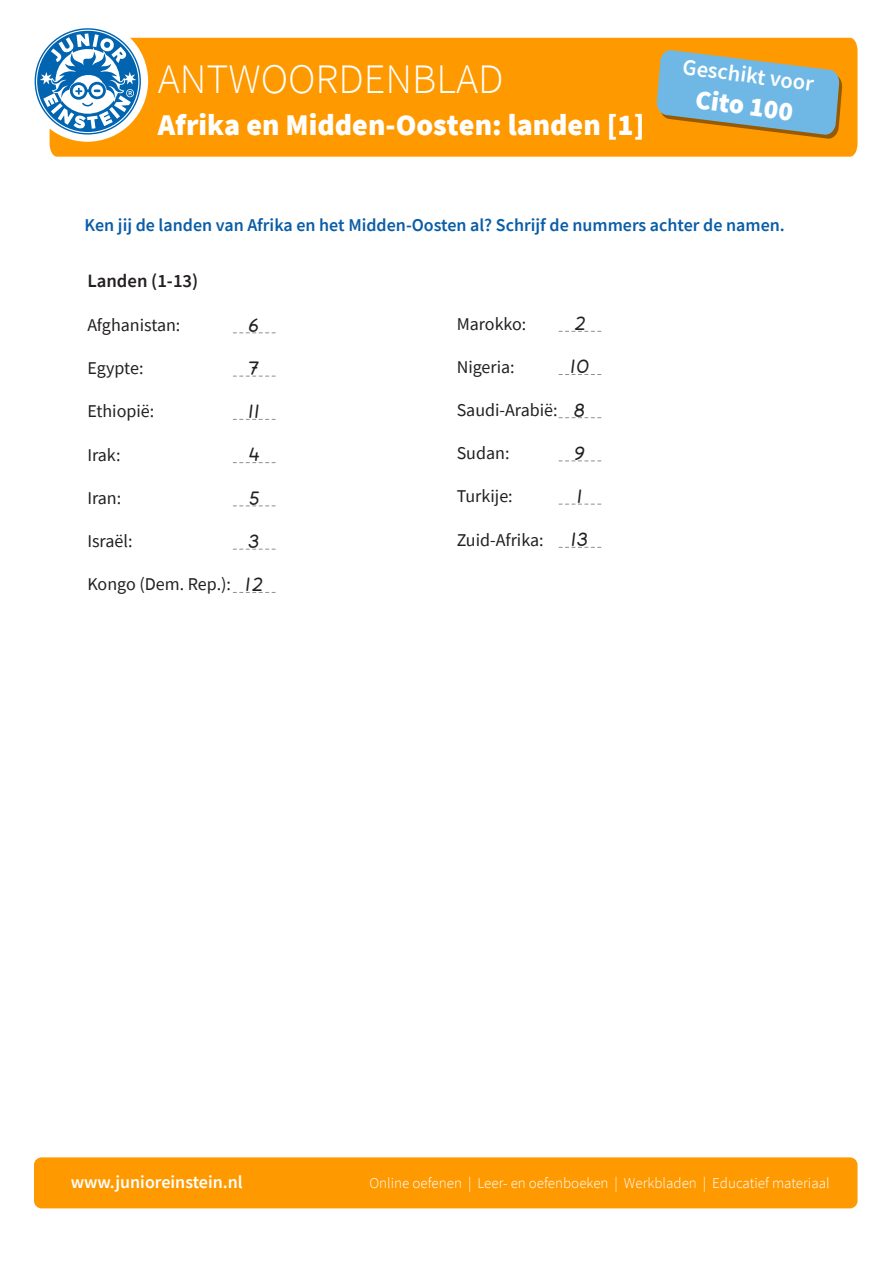
<style>
.page{position:relative;width:893px;height:1263px;background:#fff}
.page>*{position:absolute;margin:0;border:0;box-sizing:border-box;transform-origin:0 0}
.t1{font:300 42px "Source Sans Pro";color:#fff}
.t2{font:900 30px "Source Sans Pro";color:#fff}
.t3{font:27px "JE blokletters basis Regular";color:#231f20}
.t4{font:900 27px "Source Sans Pro";color:#fff}
.t5{font:600 22.5px "Source Sans Pro";color:#fff}
.t6{font:600 18.75px "Source Sans Pro";color:#231f20}
.t7{font:18px "Source Sans Pro";color:#231f20}
.t8{font:600 18px "Source Sans Pro";color:#0a5da7}
.t9{font:600 18px "Source Sans Pro";color:#fff}
.t10{font:300 15px "Source Sans Pro";color:#fff}
</style>
<div class="page">
<div style="left:50px;top:38px;width:807px;height:119px;background:#f90"></div>
<div style="left:27px;top:20px;width:121px;height:122px;background:#fff;border-radius:50%"></div>
<svg style="left:35px;top:28px;width:106px;height:107px"></svg>
<div style="left:34px;top:1157px;width:823px;height:51px;background:#f90;border-radius:8px"></div>
<svg style="left:656px;top:50px;width:187px;height:89px;background:#95aba0"></svg>
<svg style="left:233px;top:505px;width:42px;height:1px"></svg>
<svg style="left:233px;top:332px;width:42px;height:1px"></svg>
<svg style="left:233px;top:376px;width:42px;height:1px"></svg>
<svg style="left:233px;top:419px;width:42px;height:1px"></svg>
<svg style="left:233px;top:462px;width:42px;height:1px"></svg>
<svg style="left:233px;top:549px;width:42px;height:1px"></svg>
<svg style="left:233px;top:592px;width:42px;height:1px"></svg>
<svg style="left:559px;top:547px;width:42px;height:1px"></svg>
<svg style="left:559px;top:374px;width:42px;height:1px"></svg>
<svg style="left:559px;top:417px;width:42px;height:1px"></svg>
<svg style="left:559px;top:460px;width:42px;height:1px"></svg>
<svg style="left:559px;top:504px;width:42px;height:1px"></svg>
<svg style="left:559px;top:331px;width:42px;height:1px"></svg>
<p class="t1" style="left:158px;top:53px;width:347px">ANTWOORDENBLAD</p>
<p class="t2" style="left:158px;top:104px;width:488px">Afrika en Midden-Oosten: landen [1]</p>
<p class="t5" style="left:685px;top:51px;width:133px;rotate:8deg">Geschikt voor</p>
<p class="t4" style="left:698px;top:80px;width:100px;rotate:8deg">Cito 100</p>
<p class="t8" style="left:85px;top:213px;width:702px">Ken jij de landen van Afrika en het Midden-Oosten al? Schrijf de nummers achter de namen.</p>
<p class="t6" style="left:87px;top:268px;width:112px">Landen (1-13)</p>
<p class="t7" style="left:87px;top:314px;width:95px">Afghanistan:</p>
<p class="t7" style="left:87px;top:357px;width:58px">Egypte:</p>
<p class="t7" style="left:87px;top:400px;width:68px">Ethiopië:</p>
<p class="t7" style="left:87px;top:443px;width:35px">Irak:</p>
<p class="t7" style="left:87px;top:486px;width:35px">Iran:</p>
<p class="t7" style="left:87px;top:530px;width:47px">Israël:</p>
<p class="t7" style="left:87px;top:573px;width:145px">Kongo (Dem. Rep.):</p>
<p class="t7" style="left:457px;top:312px;width:71px">Marokko:</p>
<p class="t7" style="left:457px;top:355px;width:60px">Nigeria:</p>
<p class="t7" style="left:457px;top:398px;width:102px">Saudi-Arabië:</p>
<p class="t7" style="left:457px;top:442px;width:54px">Sudan:</p>
<p class="t7" style="left:457px;top:485px;width:58px">Turkije:</p>
<p class="t7" style="left:457px;top:528px;width:88px">Zuid-Afrika:</p>
<p class="t3" style="left:574px;top:311px;width:14px">2</p>
<p class="t3" style="left:570px;top:354px;width:21px">10</p>
<p class="t3" style="left:574px;top:398px;width:14px">8</p>
<p class="t3" style="left:574px;top:441px;width:14px">9</p>
<p class="t3" style="left:577px;top:484px;width:8px">1</p>
<p class="t3" style="left:571px;top:527px;width:20px">13</p>
<p class="t3" style="left:248px;top:313px;width:14px">6</p>
<p class="t3" style="left:248px;top:356px;width:14px">7</p>
<p class="t3" style="left:248px;top:399px;width:14px">11</p>
<p class="t3" style="left:248px;top:442px;width:14px">4</p>
<p class="t3" style="left:248px;top:486px;width:13px">5</p>
<p class="t3" style="left:248px;top:529px;width:14px">3</p>
<p class="t3" style="left:245px;top:572px;width:20px">12</p>
<p class="t9" style="left:71px;top:1170px;width:174px">www.junioreinstein.nl</p>
<p class="t10" style="left:369px;top:1174px;width:462px">Online oefenen | Leer- en oefenboeken | Werkbladen | Educatief materiaal</p>
</div>
